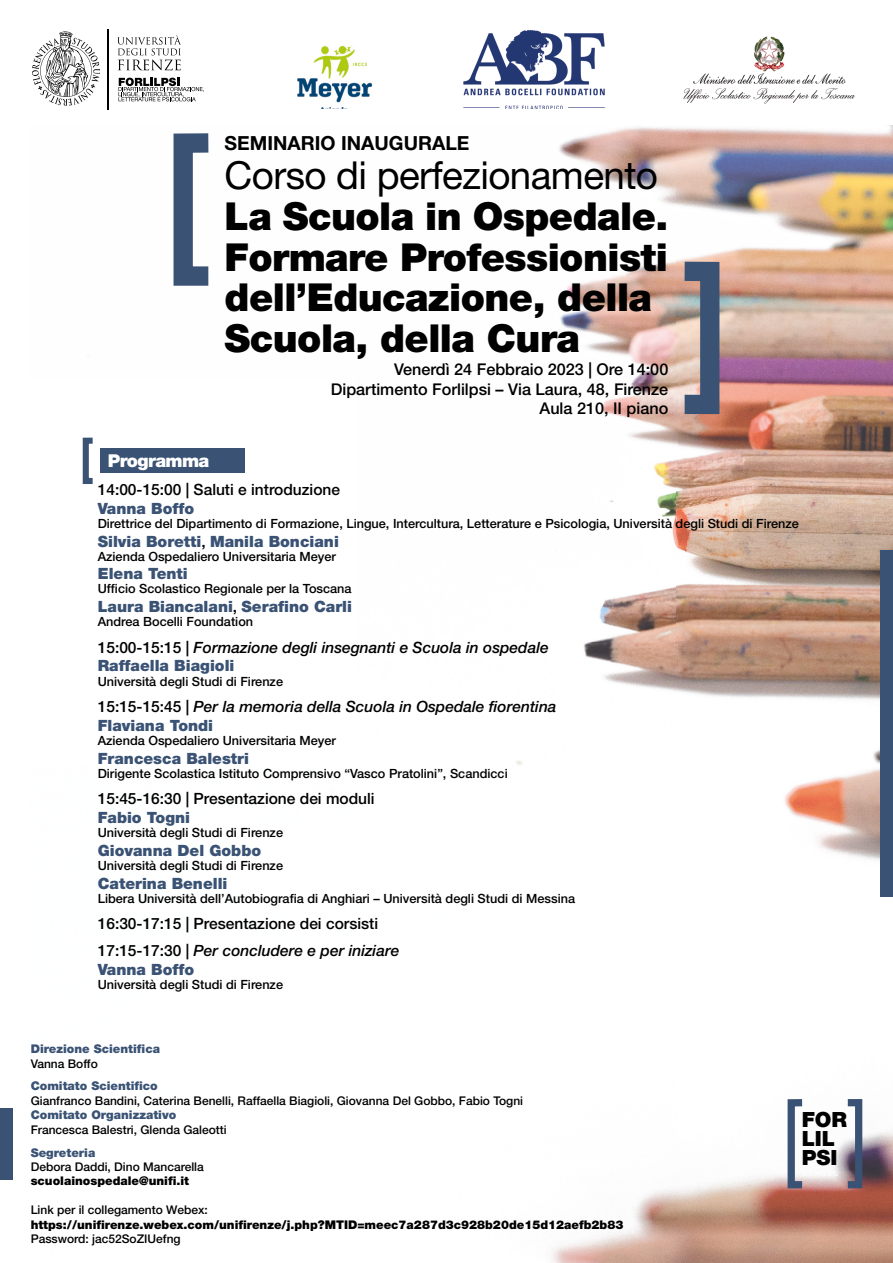
<style>
.page{position:relative;width:893px;height:1263px;background:#fff}
.page>*{position:absolute;margin:0;border:0;box-sizing:border-box;transform-origin:0 0}
.t1{font:900 38.55px/40.8px "Helvetica Neue LT Pro";letter-spacing:-.015em;color:#000}
.t2{font:38.55px "Helvetica Neue LT Pro";letter-spacing:-.015em;color:#000}
.t3{font:900 21px/19.4px "Helvetica Neue LT Pro";color:#000}
.t4{font:700 19.35px "Helvetica Neue LT Pro";color:#000}
.t5{font:900 17.7px "Helvetica Neue LT Pro";letter-spacing:-.035em;color:#fff}
.t6{font:500 16.2px/19.5px "Helvetica Neue LT Pro";color:#000;text-align:right}
.t7{font:900 15.6px "Helvetica Neue LT Pro";color:#3a5274}
.t8{font:italic 500 15.6px/18.6px "Helvetica Neue LT Pro";color:#000}
.t9{font:500 15.6px/26.7px "Helvetica Neue LT Pro";color:#000}
.t10{font:500 12.75px "Helvetica Neue LT Pro";color:#000}
.t11{font:500 12px "Helvetica Neue LT Pro";color:#000}
.t12{font:900 12px "Helvetica Neue LT Pro";color:#000}
.t13{font:900 12px "Helvetica Neue LT Pro";color:#3a5274}
.s1{font-weight:500;color:#000}
.s2{font-style:normal}
.s3{font-weight:900;font-style:normal;color:#3a5274}
.s4{font-style:italic}
</style>
<div class="page">
<img style="left:82px;top:125px;width:811px;height:1138px">
<div style="left:844px;top:1099px;width:18px;height:89px;border:7px solid #3a5274"></div>
<div style="left:788px;top:1099px;width:18px;height:89px;border:7px solid #3a5274"></div>
<div style="left:880px;top:551px;width:13px;height:346px;background:#3a5274"></div>
<div style="left:0;top:1108px;width:13px;height:71px;background:#3a5274"></div>
<hr style="left:107px;top:29px;width:2px;height:81px;background:#000">
<svg style="left:32px;top:31px;width:68px;height:75px"></svg>
<svg style="left:117px;top:36px;width:64px;height:34px"></svg>
<svg style="left:119px;top:78px;width:85px;height:23px"></svg>
<img style="left:683px;top:36px;width:172px;height:68px">
<img style="left:297px;top:45px;width:75px;height:63px">
<img style="left:463px;top:30px;width:142px;height:79px">
<div style="left:174px;top:133px;width:44px;height:153px;border:19px solid #3a5274"></div>
<div style="left:675px;top:262px;width:44px;height:152px;border:19px solid #3a5274"></div>
<div style="left:83px;top:438px;width:13px;height:46px;border:6px solid #3a5274"></div>
<div style="left:100px;top:448px;width:145px;height:25px;background:#3a5274"></div>
<h3 class="t4" style="left:225px;top:131px;width:246px">SEMINARIO INAUGURALE</h3>
<h1 class="t2" style="left:225px;top:152px;width:435px">Corso di perfezionamento</h1>
<h1 class="t1" style="left:225px;top:196px;width:445px">La Scuola in Ospedale.<br>Formare Professionisti dell’Educazione, della<br>Scuola, della Cura</h1>
<h3 class="t5" style="left:108px;top:450px;width:103px">Programma</h3>
<p class="t6" style="left:331px;top:359px;width:339px">Venerdì 24 Febbraio 2023 | Ore 14:00<br>Dipartimento Forlilpsi – Via Laura, 48, Firenze<br>Aula 210, II piano</p>
<p class="t9" style="left:98px;top:476px;width:244px">14:00-15:00 | Saluti e introduzione</p>
<p class="t7" style="left:98px;top:499px;width:98px">Vanna Boffo</p>
<p class="t10" style="left:98px;top:516px;width:702px">Direttrice del Dipartimento di Formazione, Lingue, Intercultura, Letterature e Psicologia, Università degli Studi di Firenze</p>
<p class="t7" style="left:98px;top:532px;width:243px">Silvia Boretti<span class="s1">,</span> Manila Bonciani</p>
<p class="t10" style="left:98px;top:548px;width:240px">Azienda Ospedaliero Universitaria Meyer</p>
<p class="t7" style="left:98px;top:564px;width:92px">Elena Tenti</p>
<p class="t10" style="left:98px;top:581px;width:255px">Ufficio Scolastico Regionale per la Toscana</p>
<p class="t7" style="left:98px;top:597px;width:256px">Laura Biancalani<span class="s1">,</span> Serafino Carli</p>
<p class="t10" style="left:98px;top:614px;width:157px">Andrea Bocelli Foundation</p>
<p class="t8" style="left:98px;top:638px;width:452px"><span class="s2">15:00-15:15 |</span> Formazione degli insegnanti e Scuola in ospedale<br><span class="s3">Raffaella Biagioli</span></p>
<p class="t10" style="left:98px;top:673px;width:187px">Università degli Studi di Firenze</p>
<p class="t8" style="left:98px;top:697px;width:460px"><span class="s2">15:15-15:45 |</span> Per la memoria della Scuola in Ospedale fiorentina<br><span class="s3">Flaviana Tondi</span></p>
<p class="t10" style="left:98px;top:733px;width:240px">Azienda Ospedaliero Universitaria Meyer</p>
<p class="t7" style="left:98px;top:749px;width:153px">Francesca Balestri</p>
<p class="t10" style="left:98px;top:766px;width:411px">Dirigente Scolastica Istituto Comprensivo “Vasco Pratolini”, Scandicci</p>
<p class="t9" style="left:98px;top:785px;width:278px">15:45-16:30 | Presentazione dei moduli</p>
<p class="t7" style="left:98px;top:808px;width:94px">Fabio Togni</p>
<p class="t10" style="left:98px;top:825px;width:187px">Università degli Studi di Firenze</p>
<p class="t7" style="left:98px;top:841px;width:165px">Giovanna Del Gobbo</p>
<p class="t10" style="left:98px;top:858px;width:187px">Università degli Studi di Firenze</p>
<p class="t7" style="left:98px;top:874px;width:131px">Caterina Benelli</p>
<p class="t10" style="left:98px;top:890px;width:479px">Libera Università dell’Autobiografia di Anghiari – Università degli Studi di Messina</p>
<p class="t9" style="left:98px;top:910px;width:303px">16:30-17:15 | Presentazione dei corsisti<br>17:15-17:30 | <span class="s4">Per concludere e per iniziare</span></p>
<p class="t7" style="left:98px;top:960px;width:98px">Vanna Boffo</p>
<p class="t10" style="left:98px;top:977px;width:187px">Università degli Studi di Firenze</p>
<p class="t13" style="left:31px;top:1042px;width:131px">Direzione Scientifica</p>
<p class="t11" style="left:31px;top:1056px;width:69px">Vanna Boffo</p>
<p class="t13" style="left:31px;top:1079px;width:129px">Comitato Scientifico</p>
<p class="t11" style="left:31px;top:1093px;width:494px">Gianfranco Bandini, Caterina Benelli, Raffaella Biagioli, Giovanna Del Gobbo, Fabio Togni</p>
<p class="t13" style="left:31px;top:1108px;width:147px">Comitato Organizzativo</p>
<p class="t11" style="left:31px;top:1122px;width:198px">Francesca Balestri, Glenda Galeotti</p>
<p class="t13" style="left:31px;top:1145px;width:66px">Segreteria</p>
<p class="t11" style="left:31px;top:1159px;width:175px">Debora Daddi, Dino Mancarella</p>
<p class="t12" style="left:31px;top:1174px;width:160px">scuolainospedale@unifi.it</p>
<p class="t11" style="left:31px;top:1203px;width:179px">Link per il collegamento Webex:</p>
<p class="t12" style="left:31px;top:1217px;width:594px">https://unifirenze.webex.com/unifirenze/j.php?MTID=meec7a287d3c928b20de15d12aefb2b83</p>
<p class="t11" style="left:31px;top:1231px;width:152px">Password: jac52SoZIUefng</p>
<h2 class="t3" style="left:802px;top:1109px;width:47px">FOR<br>LIL<br>PSI</h2>
</div>
